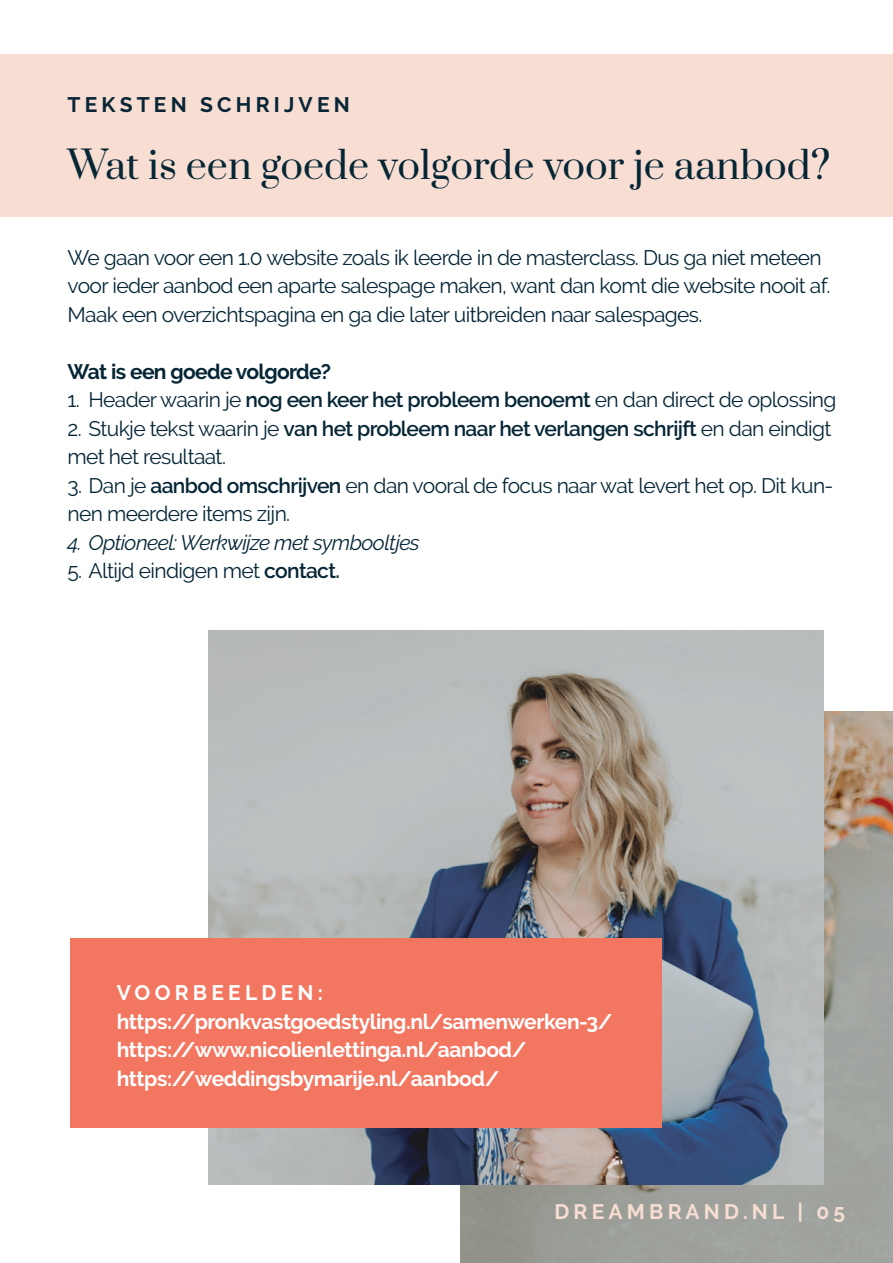
<style>
.page{position:relative;width:893px;height:1263px;background:#fff}
.page>*{position:absolute;margin:0;border:0;box-sizing:border-box;transform-origin:0 0}
.t1{font:37.5px "Prata";color:#062636}
.t2{font:21px/28.5px "Raleway";letter-spacing:-.03em;color:#062636}
.t3{font:700 21px/28.5px "Raleway";letter-spacing:-.02em;color:#fff}
.t4{font:italic 21px "Raleway";letter-spacing:-.03em;color:#062636}
.t5{font:700 21px "Raleway";letter-spacing:-.03em;color:#062636}
.t6{font:700 21px "Raleway";letter-spacing:.2em;color:#072536}
.t7{font:700 21px "Raleway";letter-spacing:.2em;color:#f7ddd2}
.s1{font-weight:600}
</style>
<div class="page">
<div style="left:0;top:54px;width:893px;height:162px;background:#f7ddd2"></div>
<img style="left:461px;top:712px;width:432px;height:551px">
<img style="left:208px;top:631px;width:616px;height:553px">
<div style="left:70px;top:939px;width:592px;height:189px;background:#f37660"></div>
<p class="t6" style="left:68px;top:93px;width:284px">TEKSTEN SCHRIJVEN</p>
<h1 class="t1" style="left:68px;top:134px;width:765px">Wat is een goede volgorde voor je aanbod?</h1>
<p class="t2" style="left:68px;top:243px;width:764px">We gaan voor een 1.0 website zoals ik leerde in de masterclass. Dus ga niet meteen voor ieder aanbod een aparte salespage maken, want dan komt die website nooit af.<br>Maak een overzichtspagina en ga die later uitbreiden naar salespages.</p>
<p class="t5" style="left:68px;top:359px;width:265px">Wat is een goede volgorde?</p>
<p class="t2" style="left:68px;top:385px;width:770px">1. Header waarin je <span class="s1">nog een keer het probleem benoemt</span> en dan direct de oplossing</p>
<p class="t2" style="left:68px;top:414px;width:765px">2. Stukje tekst waarin je <span class="s1">van het probleem naar het verlangen schrijft</span> en dan eindigt met het resultaat.</p>
<p class="t2" style="left:68px;top:471px;width:767px">3. Dan je <span class="s1">aanbod omschrijven</span> en dan vooral de focus naar wat levert het op. Dit kun&shy;nen meerdere items zijn.</p>
<p class="t4" style="left:68px;top:530px;width:354px">4. Optioneel: Werkwijze met symbooltjes</p>
<p class="t2" style="left:68px;top:556px;width:274px">5. Altijd eindigen met <span class="s1">contact.</span></p>
<p class="t3" style="left:117px;top:978px;width:497px">VOORBEELDEN: https://pronkvastgoedstyling.nl/samenwerken-3/ https://www.nicolienlettinga.nl/aanbod/ https://weddingsbymarije.nl/aanbod/</p>
<p class="t7" style="left:554px;top:1200px;width:292px">DREAMBRAND.NL | 05</p>
</div>
